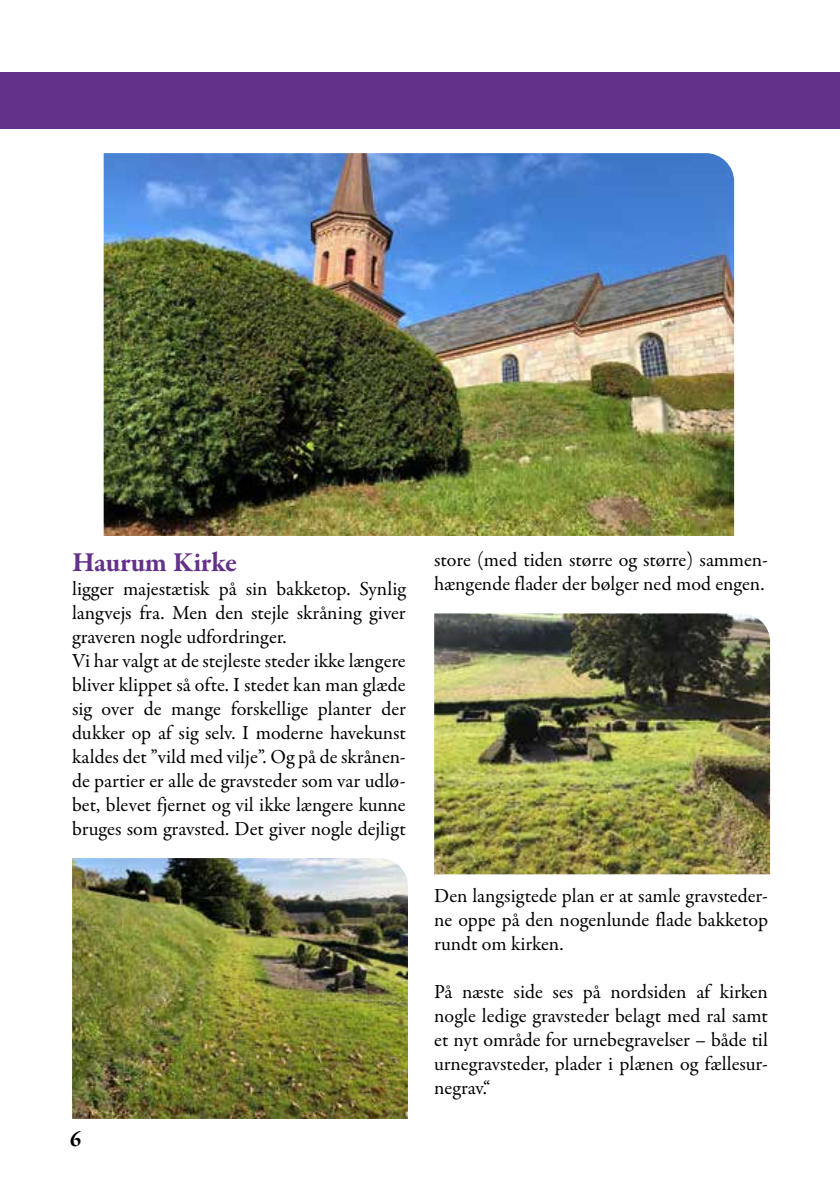
<style>
.page{position:relative;width:840px;height:1191px;background:#fff}
.page>*{position:absolute;margin:0;border:0;box-sizing:border-box;transform-origin:0 0}
.t1{font:700 28px "Garamond Premr Pro";letter-spacing:-.01em;color:#633189}
.t2{font:700 22px "Garamond Premr Pro";color:#000}
.t3{font:20px/24px "Garamond Premr Pro";color:#000}
</style>
<div class="page">
<div style="left:0;top:72px;width:839px;height:57px;background:#633189"></div>
<hr style="left:839px;top:72px;width:1px;height:57px;background:#633189">
<img style="left:104px;top:153px;width:629px;height:383px">
<img style="left:72px;top:858px;width:336px;height:261px">
<img style="left:434px;top:613px;width:335px;height:261px">
<h1 class="t1" style="left:72px;top:545px;width:166px">Haurum Kirke</h1>
<p class="t3" style="left:72px;top:577px;width:335px">ligger majestætisk på sin bakketop. Synlig langvejs fra. Men den stejle skråning giver graveren nogle udfordringer.<br>Vi har valgt at de stejleste steder ikke længere bliver klippet så ofte. I stedet kan man glæde sig over de mange forskellige planter der dukker op af sig selv. I moderne havekunst kaldes det ”vild med vilje”. Og på de skrånen&shy;de partier er alle de gravsteder som var udlø&shy;bet, blevet fjernet og vil ikke længere kunne bruges som gravsted. Det giver nogle dejligt</p>
<p class="t2" style="left:70px;top:1125px;width:13px">6</p>
<p class="t3" style="left:434px;top:548px;width:335px">store (med tiden større og større) sammen&shy;hængende flader der bølger ned mod engen.</p>
<p class="t3" style="left:434px;top:884px;width:335px;text-align:justify">Den langsigtede plan er at samle gravsteder&shy;ne oppe på den nogenlunde flade bakketop rundt om kirken.</p>
<p class="t3" style="left:434px;top:980px;width:335px;text-align:justify">På næste side ses på nordsiden af kirken nogle ledige gravsteder belagt med ral samt et nyt område for urnebegravelser – både til urnegravsteder, plader i plænen og fællesur&shy;negrav.“</p>
</div>
